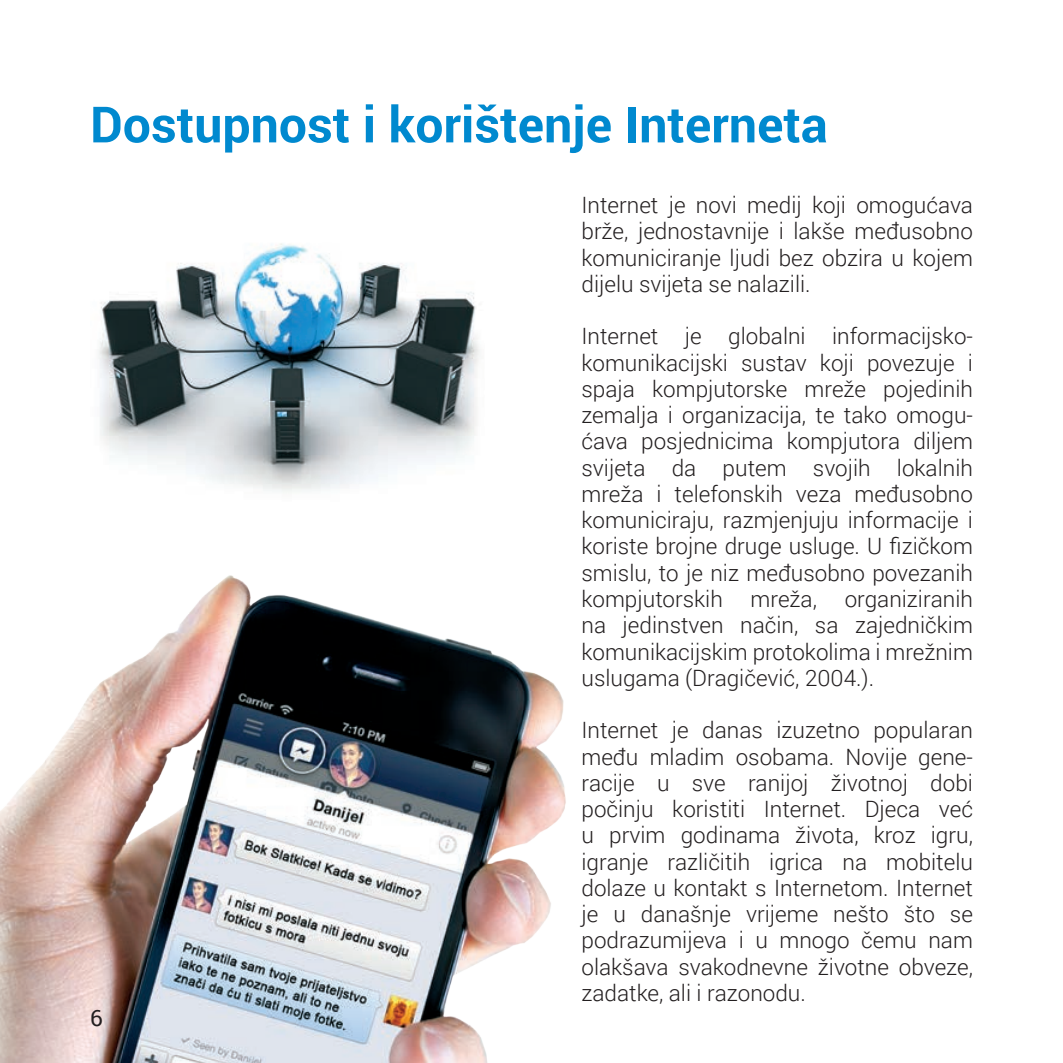
<style>
.page{position:relative;width:1063px;height:1063px;background:#fff}
.page>*{position:absolute;margin:0;border:0;box-sizing:border-box;transform-origin:0 0}
.t1{font:700 50px "Roboto";color:#0089cf}
.t2{font:300 22.5px/26.2px "Roboto";color:#231f20;text-align:justify}
.t3{font:22.5px "Roboto";color:#231f20}
</style>
<div class="page">
<img style="left:0;top:575px;width:566px;height:488px">
<img style="left:99px;top:243px;width:381px;height:249px">
<h1 class="t1" style="left:90px;top:89px;width:739px">Dostupnost i korištenje Interneta</h1>
<p class="t3" style="left:90px;top:1002px;width:14px">6</p>
<p class="t2" style="left:581px;top:191px;width:393px">Internet je novi medij koji omogućava brže, jednostavnije i lakše međusobno komuniciranje ljudi bez obzira u kojem dijelu svijeta se nalazili.</p>
<p class="t2" style="left:581px;top:323px;width:393px">Internet je globalni informacijsko&shy;komunikacijski sustav koji povezuje i spaja kompjutorske mreže pojedinih zemalja i organizacija, te tako omogu&shy;ćava posjednicima kompjutora diljem svijeta da putem svojih lokalnih mreža i telefonskih veza međusobno komuniciraju, razmjenjuju informacije i koriste brojne druge usluge. U fizičkom smislu, to je niz međusobno povezanih kompjutorskih mreža, organiziranih na jedinstven način, sa zajedničkim komunikacijskim protokolima i mrežnim uslugama (Dragičević, 2004.).</p>
<p class="t2" style="left:581px;top:716px;width:393px">Internet je danas izuzetno popularan među mladim osobama. Novije gene&shy;racije u sve ranijoj životnoj dobi počinju koristiti Internet. Djeca već u prvim godinama života, kroz igru, igranje različitih igrica na mobitelu dolaze u kontakt s Internetom. Internet je u današnje vrijeme nešto što se podrazumijeva i u mnogo čemu nam olakšava svakodnevne životne obveze, zadatke, ali i razonodu.</p>
</div>
